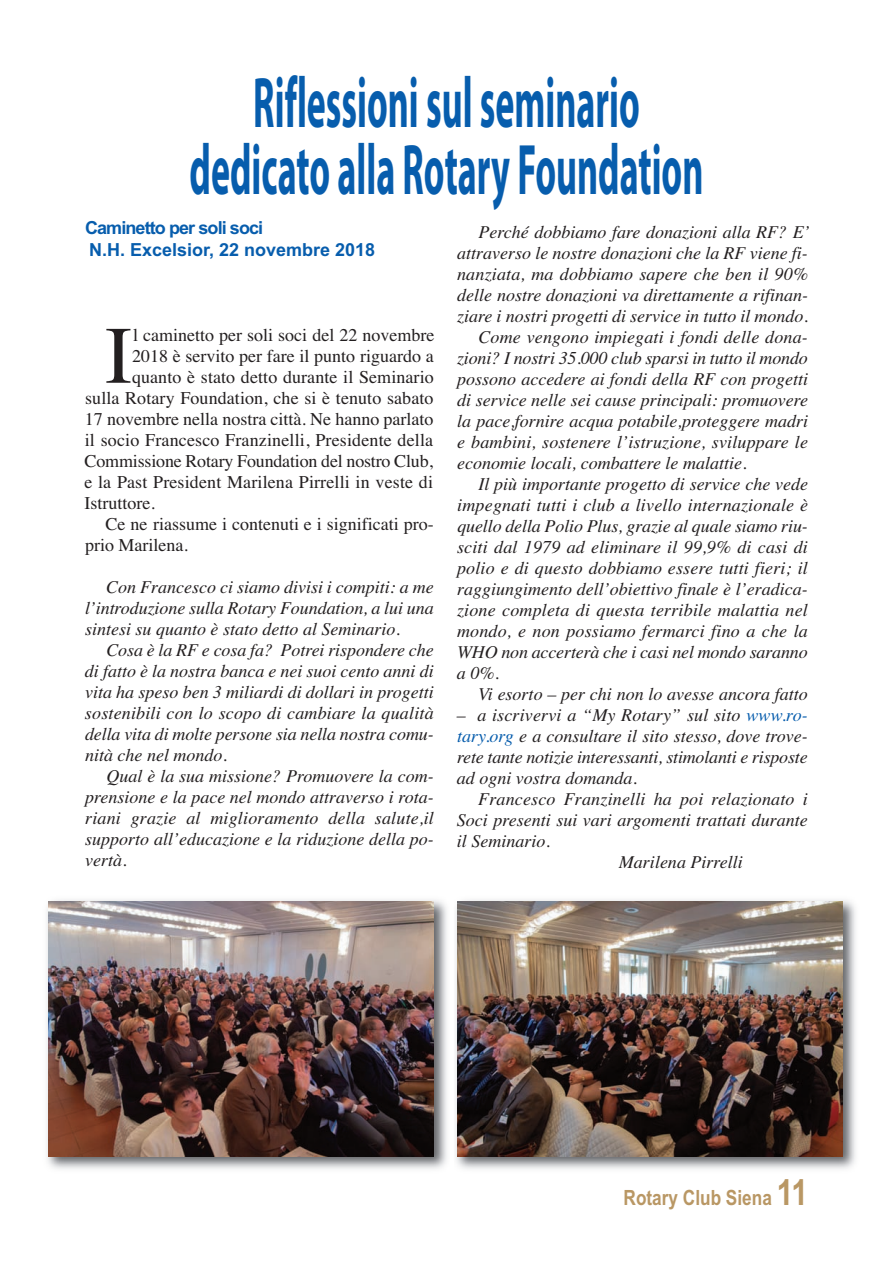
<style>
.page{position:relative;width:893px;height:1263px;background:#fff}
.page>*{position:absolute;margin:0;border:0;box-sizing:border-box;transform-origin:0 0}
.t1{font:81.45px "Times";color:#231f20}
.t2{font:700 72px/67.5px "Myriad Pro";color:#075dad;text-align:center;scale:.5 1}
.t3{font:700 21px "Arial Narrow";color:#b99764}
.t4{font:italic 18px/21px "Times";color:#231f20;text-align:justify}
.t5{font:18px "Times";color:#231f20}
.t6{font:700 18px/21.6px "Arial";color:#075dad}
.s1{color:#075dad}
.s2{font-size:36px}
</style>
<div class="page">
<img style="left:47px;top:900px;width:809px;height:269px">
<img style="left:48px;top:901px;width:386px;height:255px">
<img style="left:457px;top:901px;width:385px;height:255px">
<h2 class="t2" style="left:190px;top:75px;width:1029px">Riflessioni sul seminario dedicato alla Rotary Foundation</h2>
<p class="t6" style="left:85px;top:217px;width:292px">Caminetto per soli soci<br>N.H. Excelsior, 22 novembre 2018</p>
<p class="t4" style="left:478px;top:221px;width:333px">Perché dobbiamo fare donazioni alla RF? E’</p>
<p class="t4" style="left:457px;top:242px;width:352px">attraverso le nostre donazioni che la RF viene fi-</p>
<p class="t4" style="left:457px;top:263px;width:352px">nanziata, ma dobbiamo sapere che ben il 90%</p>
<p class="t4" style="left:457px;top:284px;width:352px">delle nostre donazioni va direttamente a rifinan-</p>
<p class="t4" style="left:457px;top:305px;width:352px">ziare i nostri progetti di service in tutto il mondo.</p>
<p class="t4" style="left:478px;top:326px;width:331px">Come vengono impiegati i fondi delle dona-</p>
<p class="t4" style="left:457px;top:347px;width:352px">zioni? I nostri 35.000 club sparsi in tutto il mondo</p>
<p class="t4" style="left:457px;top:368px;width:352px">possono accedere ai fondi della RF con progetti</p>
<p class="t4" style="left:457px;top:389px;width:352px">di service nelle sei cause principali: promuovere</p>
<p class="t4" style="left:457px;top:410px;width:352px">la pace,fornire acqua potabile,proteggere madri</p>
<p class="t4" style="left:457px;top:431px;width:352px">e bambini, sostenere l’istruzione, sviluppare le</p>
<p class="t4" style="left:457px;top:452px;width:291px">economie locali, combattere le malattie.</p>
<p class="t4" style="left:478px;top:473px;width:331px">Il più importante progetto di service che vede</p>
<p class="t4" style="left:457px;top:494px;width:352px">impegnati tutti i club a livello internazionale è</p>
<p class="t4" style="left:457px;top:515px;width:352px">quello della Polio Plus, grazie al quale siamo riu-</p>
<p class="t4" style="left:457px;top:536px;width:352px">sciti dal 1979 ad eliminare il 99,9% di casi di</p>
<p class="t4" style="left:457px;top:557px;width:352px">polio e di questo dobbiamo essere tutti fieri; il</p>
<p class="t4" style="left:457px;top:578px;width:352px">raggiungimento dell’obiettivo finale è l’eradica-</p>
<p class="t4" style="left:457px;top:599px;width:352px">zione completa di questa terribile malattia nel</p>
<p class="t4" style="left:457px;top:620px;width:352px">mondo, e non possiamo fermarci fino a che la</p>
<p class="t4" style="left:457px;top:641px;width:352px">WHO non accerterà che i casi nel mondo saranno</p>
<p class="t4" style="left:457px;top:662px;width:43px">a 0%.</p>
<p class="t4" style="left:478px;top:683px;width:331px">Vi esorto – per chi non lo avesse ancora fatto</p>
<p class="t4" style="left:457px;top:704px;width:352px">– a iscrivervi a “My Rotary” sul sito <span class="s1">www.ro&shy;tary.org</span> e a consultare il sito stesso, dove trove&shy;rete tante notizie interessanti, stimolanti e risposte ad ogni vostra domanda.</p>
<p class="t4" style="left:478px;top:788px;width:331px">Francesco Franzinelli ha poi relazionato i</p>
<p class="t4" style="left:457px;top:809px;width:352px">Soci presenti sui vari argomenti trattati durante</p>
<p class="t4" style="left:457px;top:830px;width:95px">il Seminario.</p>
<p class="t4" style="left:619px;top:851px;width:125px">Marilena Pirrelli</p>
<h1 class="t1" style="left:105px;top:307px;width:29px">I</h1>
<p class="t5" style="left:133px;top:324px;width:303px">l caminetto per soli soci del 22 novembre</p>
<p class="t5" style="left:132px;top:345px;width:303px">2018 è servito per fare il punto riguardo a</p>
<p class="t5" style="left:132px;top:366px;width:303px">quanto è stato detto durante il Seminario</p>
<p class="t5" style="left:85px;top:387px;width:350px">sulla Rotary Foundation, che si è tenuto sabato</p>
<p class="t5" style="left:85px;top:408px;width:350px">17 novembre nella nostra città. Ne hanno parlato</p>
<p class="t5" style="left:85px;top:429px;width:350px">il socio Francesco Franzinelli, Presidente della</p>
<p class="t5" style="left:85px;top:450px;width:350px">Commissione Rotary Foundation del nostro Club,</p>
<p class="t5" style="left:84px;top:471px;width:350px">e la Past President Marilena Pirrelli in veste di</p>
<p class="t5" style="left:84px;top:492px;width:72px">Istruttore.</p>
<p class="t5" style="left:106px;top:513px;width:330px">Ce ne riassume i contenuti e i significati pro-</p>
<p class="t5" style="left:85px;top:534px;width:104px">prio Marilena.</p>
<p class="t4" style="left:85px;top:576px;width:350px;text-indent:21px">Con Francesco ci siamo divisi i compiti: a me l’introduzione sulla Rotary Foundation, a lui una sintesi su quanto è stato detto al Seminario.</p>
<p class="t4" style="left:85px;top:639px;width:350px;text-indent:21px">Cosa è la RF e cosa fa? Potrei rispondere che di fatto è la nostra banca e nei suoi cento anni di vita ha speso ben 3 miliardi di dollari in progetti sostenibili con lo scopo di cambiare la qualità della vita di molte persone sia nella nostra comu&shy;nità che nel mondo.</p>
<p class="t4" style="left:85px;top:765px;width:350px;text-indent:21px">Qual è la sua missione? Promuovere la com&shy;prensione e la pace nel mondo attraverso i rota&shy;riani grazie al miglioramento della salute,il supporto all’educazione e la riduzione della po&shy;vertà.</p>
<p class="t3" style="left:624px;top:1185px;width:186px">Rotary Club Siena <span class="s2">11</span></p>
</div>
